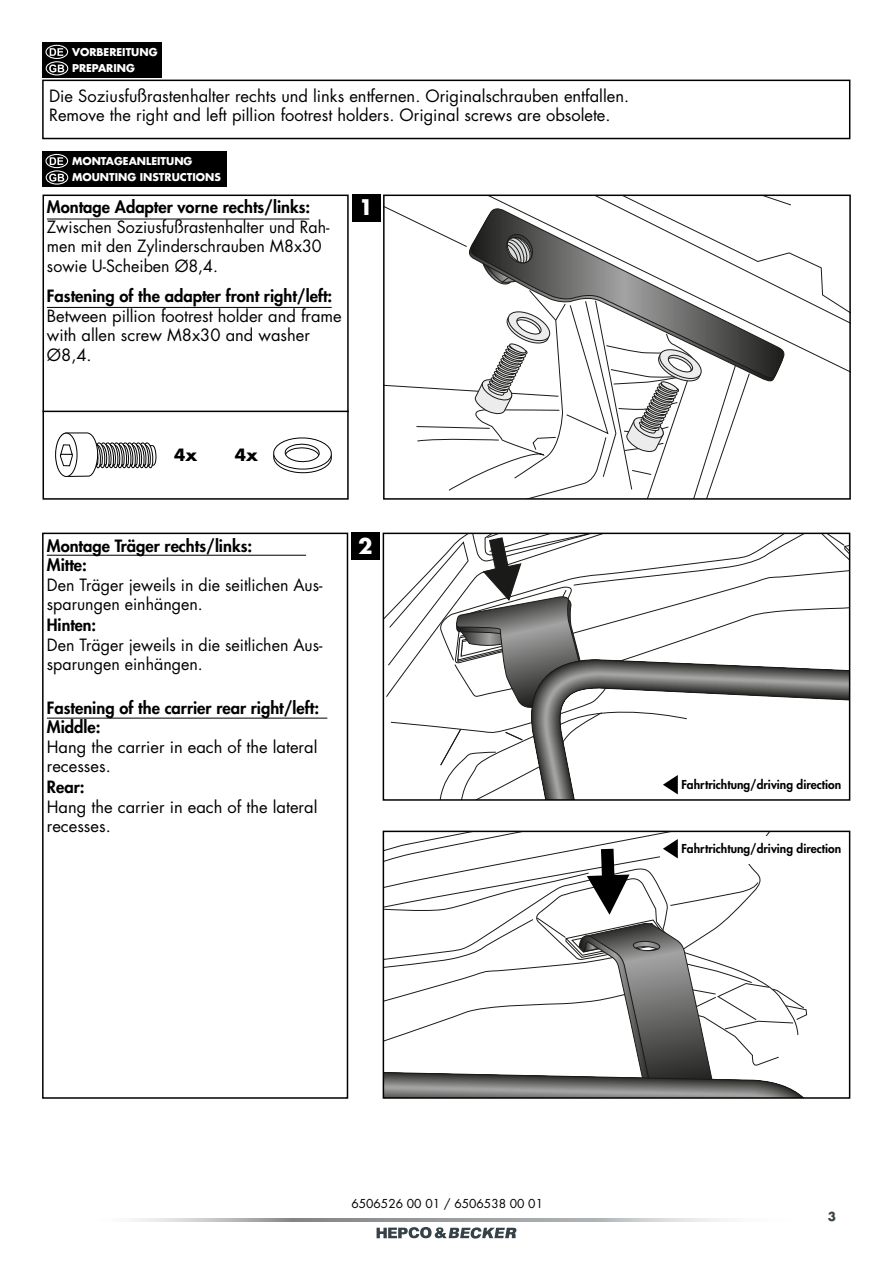
<style>
.page{position:relative;width:893px;height:1263px;background:#fff}
.page>*{position:absolute;margin:0;border:0;box-sizing:border-box;transform-origin:0 0}
.t1{font:700 21px "Futura Std";color:#fff}
.t2{font:16.5px/19.5px "Futura Std";color:#000}
.t3{font:800 16.5px/19.5px "Futura Std";color:#000}
.t4{font:700 16.5px "Futura Std";color:#000}
.t5{font:800 12px "Futura Std";color:#000}
.t6{font:12px "Futura Std";color:#000}
.t7{font:700 12px "Futura Std";color:#354248}
.t8{font:700 10.5px/16.5px "Futura Std";color:#fff}
</style>
<div class="page">
<svg style="left:134px;top:1218px;width:593px;height:3px;background:#b3b4b5"></svg>
<svg style="left:377px;top:1227px;width:139px;height:11px"></svg>
<div style="left:42px;top:80px;width:808px;height:59px;border:2px solid #000"></div>
<div style="left:43px;top:152px;width:184px;height:35px;background:#000"></div>
<svg style="left:50px;top:157px;width:13px;height:8px"></svg>
<div style="left:45px;top:154px;width:23px;height:14px;border:1px solid #fff;border-radius:50%"></div>
<svg style="left:49px;top:174px;width:15px;height:8px"></svg>
<div style="left:46px;top:170px;width:22px;height:15px;border:1px solid #fff;border-radius:50%"></div>
<div style="left:43px;top:43px;width:119px;height:35px;background:#000"></div>
<svg style="left:50px;top:48px;width:13px;height:8px"></svg>
<div style="left:45px;top:45px;width:23px;height:14px;border:1px solid #fff;border-radius:50%"></div>
<svg style="left:49px;top:64px;width:15px;height:8px"></svg>
<div style="left:46px;top:61px;width:22px;height:14px;border:1px solid #fff;border-radius:50%"></div>
<div style="left:43px;top:195px;width:306px;height:305px;border:2px solid #000"></div>
<svg style="left:386px;top:198px;width:462px;height:299px"></svg>
<div style="left:383px;top:195px;width:468px;height:305px;border:2px solid #000"></div>
<div style="left:352px;top:195px;width:28px;height:27px;background:#000"></div>
<hr style="left:47px;top:219px;width:262px;height:1px;background:#000">
<hr style="left:47px;top:307px;width:285px;height:1px;background:#000">
<hr style="left:43px;top:411px;width:306px;height:1px;background:#000">
<svg style="left:55px;top:432px;width:102px;height:45px"></svg>
<svg style="left:273px;top:437px;width:59px;height:37px"></svg>
<div style="left:42px;top:533px;width:306px;height:566px;border:2px solid #000"></div>
<div style="left:351px;top:533px;width:29px;height:27px;background:#000"></div>
<svg style="left:383px;top:533px;width:467px;height:267px"></svg>
<hr style="left:47px;top:555px;width:259px;height:1px;background:#000">
<hr style="left:47px;top:718px;width:280px;height:1px;background:#000">
<svg style="left:383px;top:831px;width:446px;height:267px"></svg>
<p class="t8" style="left:72px;top:43px;width:87px">VORBEREITUNG<br>PREPARING</p>
<p class="t2" style="left:49px;top:86px;width:582px">Die Soziusfußrastenhalter rechts und links entfernen. Originalschrauben entfallen.<br>Remove the right and left pillion footrest holders. Original screws are obsolete.</p>
<p class="t8" style="left:72px;top:153px;width:150px">MONTAGEANLEITUNG<br>MOUNTING INSTRUCTIONS</p>
<p class="t3" style="left:47px;top:198px;width:265px">Montage Adapter vorne rechts/links:</p>
<p class="t2" style="left:47px;top:217px;width:284px">Zwischen Soziusfußrastenhalter und Rah&shy;men mit den Zylinderschrauben M8x30 sowie U-Scheiben Ø8,4.</p>
<p class="t3" style="left:47px;top:286px;width:287px">Fastening of the adapter front right/left:</p>
<p class="t2" style="left:47px;top:306px;width:296px">Between pillion footrest holder and frame with allen screw M8x30 and washer<br>Ø8,4.</p>
<p class="t1" style="left:359px;top:194px;width:16px">1</p>
<p class="t4" style="left:174px;top:444px;width:25px">4x</p>
<p class="t4" style="left:235px;top:444px;width:25px">4x</p>
<p class="t3" style="left:47px;top:536px;width:207px">Montage Träger rechts/links:</p>
<p class="t1" style="left:358px;top:532px;width:16px">2</p>
<p class="t3" style="left:47px;top:555px;width:42px">Mitte:</p>
<p class="t2" style="left:47px;top:575px;width:277px">Den Träger jeweils in die seitlichen Aus&shy;sparungen einhängen.</p>
<p class="t3" style="left:47px;top:615px;width:51px">Hinten:</p>
<p class="t2" style="left:47px;top:635px;width:277px">Den Träger jeweils in die seitlichen Aus&shy;sparungen einhängen.</p>
<p class="t3" style="left:47px;top:698px;width:274px">Fastening of the carrier rear right/left:<br>Middle:</p>
<p class="t2" style="left:47px;top:737px;width:272px">Hang the carrier in each of the lateral recesses.</p>
<p class="t3" style="left:47px;top:777px;width:39px">Rear:</p>
<p class="t2" style="left:47px;top:797px;width:272px">Hang the carrier in each of the lateral recesses.</p>
<p class="t5" style="left:681px;top:777px;width:161px">Fahrtrichtung/driving direction</p>
<p class="t5" style="left:681px;top:841px;width:161px">Fahrtrichtung/driving direction</p>
<p class="t6" style="left:351px;top:1196px;width:193px">6506526 00 01 / 6506538 00 01</p>
<p class="t7" style="left:828px;top:1208px;width:10px">3</p>
</div>
